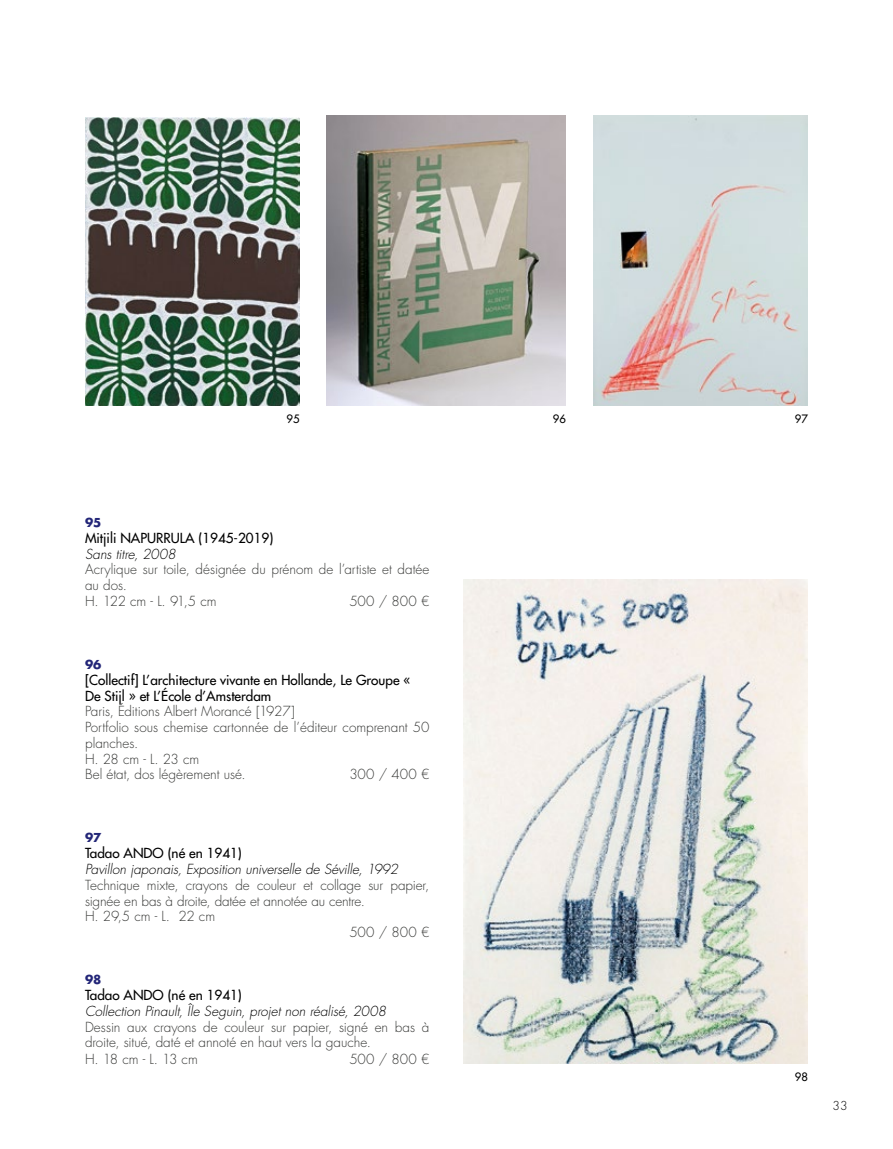
<style>
.page{position:relative;width:893px;height:1149px;background:#fff}
.page>*{position:absolute;margin:0;border:0;box-sizing:border-box;transform-origin:0 0}
.t1{font:300 13.5px/15.8px "Futura Std";letter-spacing:-.005em;color:#383937}
.t2{font:500 13.5px/15.8px "Futura Std";color:#000}
.t3{font:italic 300 13.5px "Futura Std";letter-spacing:-.005em;color:#000}
.t4{font:700 12px "Futura Std";letter-spacing:-.01em;color:#232678}
.t5{font:300 12px "Futura Std";color:#000}
.t6{font:500 11.25px "Futura Std";color:#000}
</style>
<div class="page">
<img style="left:85px;top:117px;width:215px;height:288px">
<img style="left:327px;top:116px;width:239px;height:289px">
<img style="left:593px;top:116px;width:215px;height:289px">
<img style="left:463px;top:579px;width:345px;height:484px">
<p class="t6" style="left:287px;top:411px;width:15px">95</p>
<p class="t6" style="left:553px;top:411px;width:15px">96</p>
<p class="t6" style="left:795px;top:411px;width:15px">97</p>
<p class="t4" style="left:85px;top:514px;width:18px">95</p>
<p class="t2" style="left:85px;top:530px;width:190px">Mitjili NAPURRULA (1945-2019)</p>
<p class="t3" style="left:85px;top:545px;width:92px">Sans titre, 2008</p>
<p class="t1" style="left:85px;top:562px;width:346px">Acrylique sur toile, désignée du prénom de l’artiste et datée au dos.<br>H. 122 cm - L. 91,5 cm</p>
<p class="t1" style="left:349px;top:593px;width:82px">500 / 800 €</p>
<p class="t4" style="left:85px;top:656px;width:18px">96</p>
<p class="t2" style="left:85px;top:671px;width:327px">[Collectif] L’architecture vivante en Hollande, Le Groupe «<br>De Stijl » et L’École d’Amsterdam</p>
<p class="t1" style="left:85px;top:703px;width:346px">Paris, Éditions Albert Morancé [1927]<br>Portfolio sous chemise cartonnée de l’éditeur comprenant 50 planches.<br>H. 28 cm - L. 23 cm<br>Bel état, dos légèrement usé.</p>
<p class="t1" style="left:349px;top:766px;width:82px">300 / 400 €</p>
<p class="t4" style="left:85px;top:829px;width:18px">97</p>
<p class="t2" style="left:85px;top:845px;width:158px">Tadao ANDO (né en 1941)</p>
<p class="t3" style="left:85px;top:860px;width:315px">Pavillon japonais, Exposition universelle de Séville, 1992</p>
<p class="t1" style="left:85px;top:877px;width:346px">Technique mixte, crayons de couleur et collage sur papier,</p>
<p class="t1" style="left:85px;top:892px;width:282px">signée en bas à droite, datée et annotée au centre.</p>
<p class="t1" style="left:85px;top:908px;width:132px">H. 29,5 cm - L. 22 cm</p>
<p class="t1" style="left:349px;top:924px;width:82px">500 / 800 €</p>
<p class="t4" style="left:85px;top:971px;width:18px">98</p>
<p class="t2" style="left:85px;top:986px;width:158px">Tadao ANDO (né en 1941)</p>
<p class="t3" style="left:85px;top:1002px;width:303px">Collection Pinault, Île Seguin, projet non réalisé, 2008</p>
<p class="t1" style="left:85px;top:1018px;width:346px;line-height:16.2px">Dessin aux crayons de couleur sur papier, signé en bas à droite, situé, daté et annoté en haut vers la gauche.<br>H. 18 cm - L. 13 cm</p>
<p class="t1" style="left:349px;top:1051px;width:82px">500 / 800 €</p>
<p class="t6" style="left:795px;top:1069px;width:15px">98</p>
<p class="t5" style="left:833px;top:1097px;width:16px">33</p>
</div>
